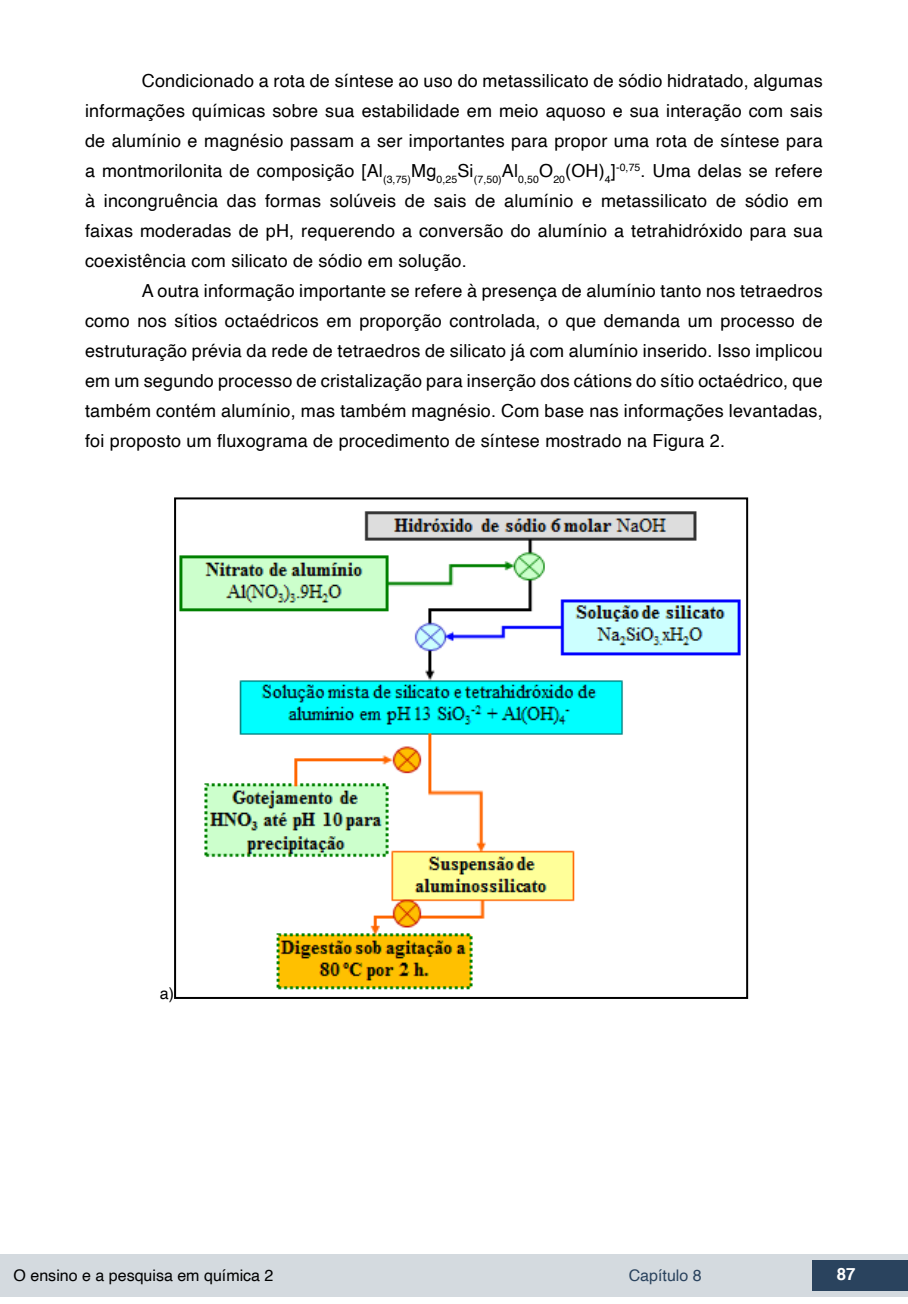
<style>
.page{position:relative;width:908px;height:1304px;background:#fff}
.page>*{position:absolute;margin:0;border:0;box-sizing:border-box;transform-origin:0 0}
.t1{font:18px/30px "Helvetica";letter-spacing:.01em;color:#000;text-align:justify}
.t2{font:700 16.8px "Helvetica";color:#fff}
.t3{font:16px "Helvetica";color:#000}
.t4{font:16px "Helvetica";color:#2a435e}
</style>
<div class="page">
<div style="left:0;top:1254px;width:906px;height:43px;background:#d4dadf"></div>
<div style="left:812px;top:1261px;width:95px;height:30px;background:#2a435e"></div>
<img style="left:179px;top:511px;width:562px;height:479px">
<div style="left:174px;top:497px;width:573px;height:502px;border:2px solid #000"></div>
<p class="t1" style="left:85px;top:66px;width:738px;text-indent:57px">Condicionado a rota de síntese ao uso do metassilicato de sódio hidratado, algumas informações químicas sobre sua estabilidade em meio aquoso e sua interação com sais de alumínio e magnésio passam a ser importantes para propor uma rota de síntese para a montmorilonita de composição [Al<sub>(3,75)</sub>Mg<sub>0,25</sub>Si<sub>(7,50)</sub>Al<sub>0,50</sub>O<sub>20</sub>(OH)<sub>4</sub>]<sup>-0,75</sup>. Uma delas se refere à incongruência das formas solúveis de sais de alumínio e metassilicato de sódio em faixas moderadas de pH, requerendo a conversão do alumínio a tetrahidróxido para sua coexistência com silicato de sódio em solução.</p>
<p class="t1" style="left:85px;top:276px;width:738px;text-indent:57px">A outra informação importante se refere à presença de alumínio tanto nos tetraedros como nos sítios octaédricos em proporção controlada, o que demanda um processo de estruturação prévia da rede de tetraedros de silicato já com alumínio inserido. Isso implicou em um segundo processo de cristalização para inserção dos cátions do sítio octaédrico, que também contém alumínio, mas também magnésio. Com base nas informações levantadas, foi proposto um fluxograma de procedimento de síntese mostrado na Figura 2.</p>
<p class="t3" style="left:160px;top:981px;width:16px">a)</p>
<p class="t3" style="left:14px;top:1263px;width:261px">O ensino e a pesquisa em química 2</p>
<p class="t4" style="left:628px;top:1263px;width:74px">Capítulo 8</p>
<p class="t2" style="left:836px;top:1261px;width:20px">87</p>
</div>
